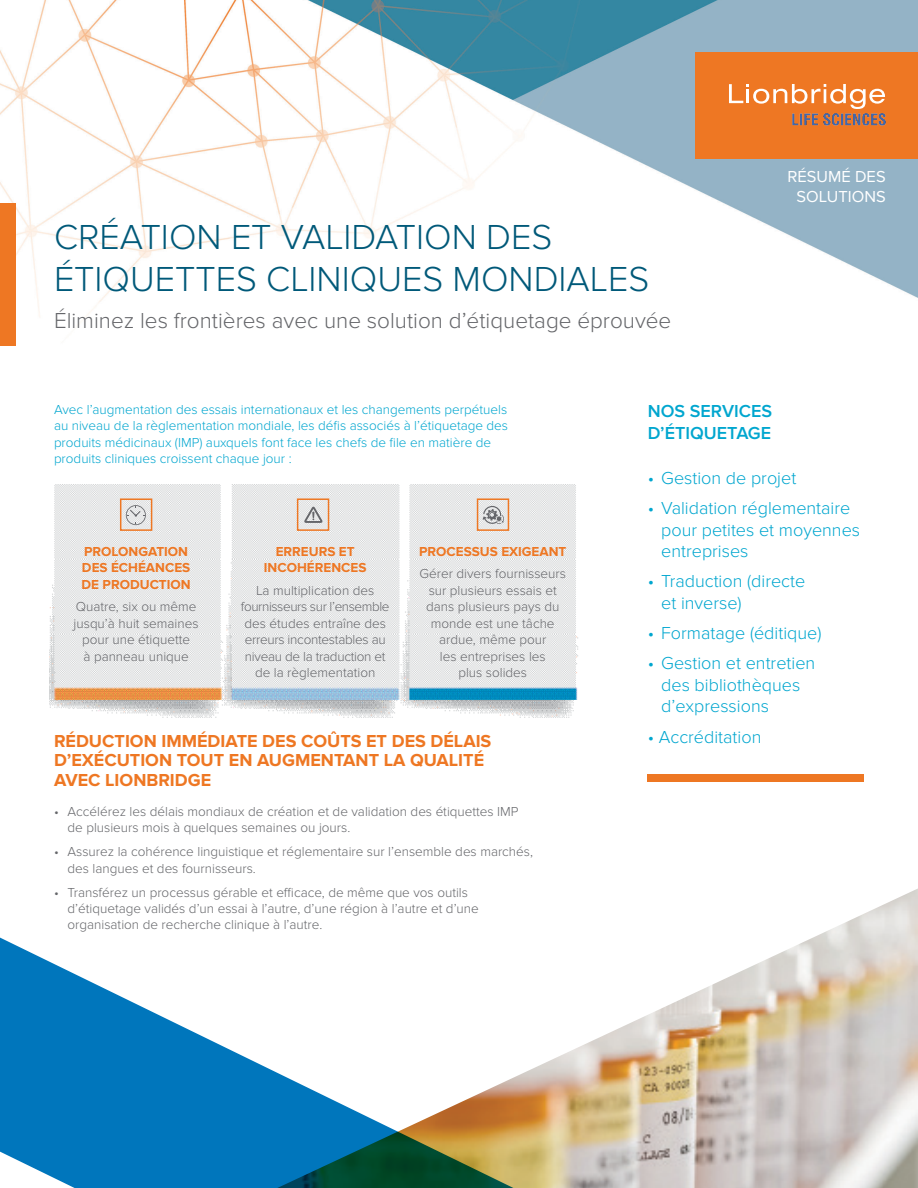
<style>
.page{position:relative;width:918px;height:1188px;background:#fff}
.page>*{position:absolute;margin:0;border:0;box-sizing:border-box;transform-origin:0 0}
.t1{font:300 36px/42px "Proxima Nova";color:#005979}
.t2{font:300 22.5px "Proxima Nova";color:#65666a}
.t3{font:300 18px/21.6px "Proxima Nova";color:#00a6cf}
.t4{font:700 18px/19.5px "Proxima Nova";color:#ee7723}
.t5{font:600 18px/21.6px "Proxima Nova";color:#00a6cf}
.t6{font:16.5px/19.8px "Proxima Nova";color:#fff;text-align:center}
.Bullet_Style{font:300 13.5px/16.5px "Proxima Nova";color:#65666a}
.t7{font:300 13.5px/16.5px "Proxima Nova";color:#00a6cf}
.Bullet_Style-2{font:300 13.5px/16.5px "Proxima Nova";letter-spacing:-.02em;color:#65666a;text-align:center}
.t8{font:700 13.5px/16.5px "Proxima Nova";color:#ee7723}
</style>
<div class="page">
<img style="left:0;top:0;width:918px;height:346px">
<div style="left:695px;top:52px;width:223px;height:107px;background:#ee7723"></div>
<svg style="left:729px;top:84px;width:156px;height:25px"></svg>
<img style="left:706px;top:888px;width:212px;height:300px">
<svg style="left:0;top:937px;width:706px;height:251px"></svg>
<img style="left:792px;top:113px;width:94px;height:13px">
<div style="left:0;top:203px;width:15px;height:143px;background:#ee7723"></div>
<div style="left:648px;top:774px;width:216px;height:8px;background:#ee7723"></div>
<img style="left:50px;top:485px;width:528px;height:233px">
<div style="left:120px;top:498px;width:32px;height:33px;border:2px solid #ee7723"></div>
<div style="left:297px;top:498px;width:32px;height:33px;border:2px solid #ee7723"></div>
<div style="left:477px;top:498px;width:32px;height:33px;border:2px solid #ee7723"></div>
<svg style="left:126px;top:505px;width:20px;height:20px"></svg>
<svg style="left:483px;top:505px;width:21px;height:19px"></svg>
<svg style="left:304px;top:506px;width:19px;height:17px"></svg>
<p class="t1" style="left:54px;top:216px;width:597px">CRÉATION ET VALIDATION DES<br>ÉTIQUETTES CLINIQUES MONDIALES</p>
<p class="t2" style="left:54px;top:308px;width:619px">Éliminez les frontières avec une solution d’étiquetage éprouvée</p>
<p class="t6" style="left:787px;top:167px;width:100px">RÉSUMÉ DES<br>SOLUTIONS</p>
<p class="t7" style="left:54px;top:401px;width:456px">Avec l’augmentation des essais internationaux et les changements perpétuels au niveau de la règlementation mondiale, les défis associés à l’étiquetage des produits médicinaux (IMP) auxquels font face les chefs de file en matière de produits cliniques croissent chaque jour :</p>
<p class="t8" style="left:82px;top:543px;width:111px">PROLONGATION<br>DES ÉCHÉANCES<br>DE PRODUCTION</p>
<p class="Bullet_Style" style="left:74px;top:599px;width:127px;text-align:center">Quatre, six ou même jusqu’à huit semaines pour une étiquette<br>à panneau unique</p>
<p class="t8" style="left:264px;top:543px;width:104px;text-align:center">ERREURS ET<br>INCOHÉRENCES</p>
<p class="Bullet_Style-2" style="left:241px;top:582px;width:150px">La multiplication des fournisseurs sur l’ensemble des études entraîne des erreurs incontestables au niveau de la traduction et de la règlementation</p>
<p class="t8" style="left:419px;top:543px;width:149px">PROCESSUS EXIGEANT</p>
<p class="Bullet_Style" style="left:420px;top:566px;width:148px;text-align:center">Gérer divers fournisseurs sur plusieurs essais et dans plusieurs pays du monde est une tâche ardue, même pour<br>les entreprises les<br>plus solides</p>
<p class="t4" style="left:54px;top:731px;width:439px">RÉDUCTION IMMÉDIATE DES COÛTS ET DES DÉLAIS<br>D’EXÉCUTION TOUT EN AUGMENTANT LA QUALITÉ<br>AVEC LIONBRIDGE</p>
<p class="Bullet_Style" style="left:68px;top:803px;width:453px;text-indent:-14px">• Accélérez les délais mondiaux de création et de validation des étiquettes IMP de plusieurs mois à quelques semaines ou jours.</p>
<p class="Bullet_Style" style="left:68px;top:844px;width:467px;text-indent:-14px">• Assurez la cohérence linguistique et réglementaire sur l’ensemble des marchés, des langues et des fournisseurs.</p>
<p class="Bullet_Style" style="left:68px;top:884px;width:413px;text-indent:-14px">• Transférez un processus gérable et efficace, de même que vos outils d’étiquetage validés d’un essai à l’autre, d’une région à l’autre et d’une organisation de recherche clinique à l’autre.</p>
<p class="t5" style="left:648px;top:401px;width:126px">NOS SERVICES<br>D’ÉTIQUETAGE</p>
<p class="t3" style="left:648px;top:467px;width:150px">• Gestion de projet</p>
<p class="t3" style="left:661px;top:498px;width:200px;text-indent:-14px">• Validation réglementaire pour petites et moyennes entreprises</p>
<p class="t3" style="left:661px;top:571px;width:146px;text-indent:-14px">• Traduction (directe et inverse)</p>
<p class="t3" style="left:648px;top:623px;width:175px">• Formatage (éditique)</p>
<p class="t3" style="left:661px;top:653px;width:156px;text-indent:-14px">• Gestion et entretien des bibliothèques d’expressions</p>
<p class="t3" style="left:648px;top:726px;width:115px">• Accréditation</p>
</div>
